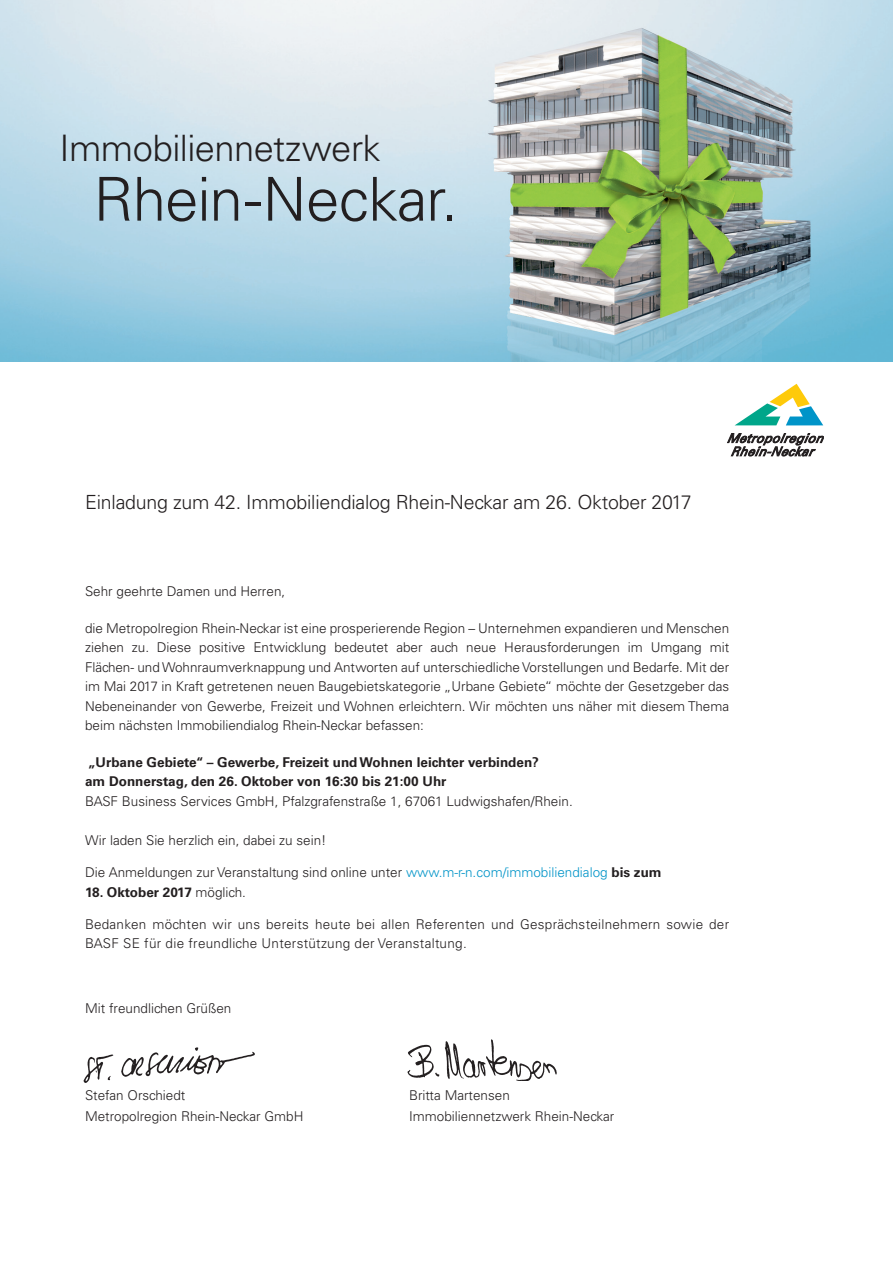
<style>
.page{position:relative;width:893px;height:1263px;background:#fff}
.page>*{position:absolute;margin:0;border:0;box-sizing:border-box;transform-origin:0 0}
.t1{font:300 60.6px "Univers LT";letter-spacing:-.02em;color:#231f20}
.t2{font:300 36.3px "Univers LT";letter-spacing:-.015em;color:#231f20}
.t3{font:300 19.5px "Univers LT";letter-spacing:-.01em;color:#231f20}
.t4{font:300 13.5px/19.5px "Univers LT";color:#231f20;text-align:justify}
.t5{font:300 13.5px/19.5px "Univers LT";letter-spacing:.02em;color:#231f20}
.t6{font:700 13.5px/19.5px "Univers LT";color:#231f20}
.s1{color:#0094c8}
.s2{font-weight:700}
.s3{font-weight:300}
</style>
<div class="page">
<img style="left:0;top:0;width:893px;height:361px">
<img style="left:408px;top:1039px;width:149px;height:41px">
<img style="left:83px;top:1047px;width:172px;height:36px">
<svg style="left:727px;top:433px;width:97px;height:23px"></svg>
<svg style="left:735px;top:384px;width:88px;height:41px"></svg>
<h2 class="t2" style="left:60px;top:126px;width:323px">Immobiliennetzwerk</h2>
<h1 class="t1" style="left:93px;top:163px;width:366px">Rhein-Neckar.</h1>
<h3 class="t3" style="left:85px;top:491px;width:608px">Einladung zum 42. Immobiliendialog Rhein-Neckar am 26. Oktober 2017</h3>
<p class="t4" style="left:85px;top:582px;width:202px">Sehr geehrte Damen und Herren,</p>
<p class="t4" style="left:85px;top:618px;width:646px">die Metropolregion Rhein-Neckar ist eine prosperierende Region – Unternehmen expandieren und Menschen ziehen zu. Diese positive Entwicklung bedeutet aber auch neue Herausforderungen im Umgang mit Flächen- und Wohnraumverknappung und Antworten auf unterschiedliche Vorstellungen und Bedarfe. Mit der im Mai 2017 in Kraft getretenen neuen Baugebietskategorie „Urbane Gebiete“ möchte der Gesetzgeber das Nebeneinander von Gewerbe, Freizeit und Wohnen erleichtern. Wir möchten uns näher mit diesem Thema beim nächsten Immobiliendialog Rhein-Neckar befassen:</p>
<p class="t6" style="left:85px;top:752px;width:455px">„Urbane Gebiete“ – Gewerbe, Freizeit und Wohnen leichter verbinden? am Donnerstag, den 26. Oktober von 16:30 bis 21:00 Uhr</p>
<p class="t4" style="left:85px;top:791px;width:489px">BASF Business Services GmbH, Pfalzgrafenstraße 1, 67061 Ludwigshafen/Rhein.</p>
<p class="t4" style="left:85px;top:830px;width:243px">Wir laden Sie herzlich ein, dabei zu sein!</p>
<p class="t4" style="left:85px;top:863px;width:578px">Die Anmeldungen zur Veranstaltung sind online unter <span class="s1">www.m-r-n.com/immobiliendialog</span> <span class="s2">bis zum</span></p>
<p class="t6" style="left:85px;top:882px;width:162px">18. Oktober 2017 <span class="s3">möglich.</span></p>
<p class="t5" style="left:85px;top:914px;width:646px">Bedanken möchten wir uns bereits heute bei allen Referenten und Gesprächsteilnehmern sowie der<br>BASF SE für die freundliche Unterstützung der Veranstaltung.</p>
<p class="t4" style="left:85px;top:998px;width:148px">Mit freundlichen Grüßen</p>
<p class="t4" style="left:85px;top:1085px;width:102px">Stefan Orschiedt</p>
<p class="t4" style="left:409px;top:1085px;width:102px">Britta Martensen</p>
<p class="t4" style="left:85px;top:1106px;width:220px">Metropolregion Rhein-Neckar GmbH</p>
<p class="t4" style="left:409px;top:1106px;width:207px">Immobiliennetzwerk Rhein-Neckar</p>
</div>
